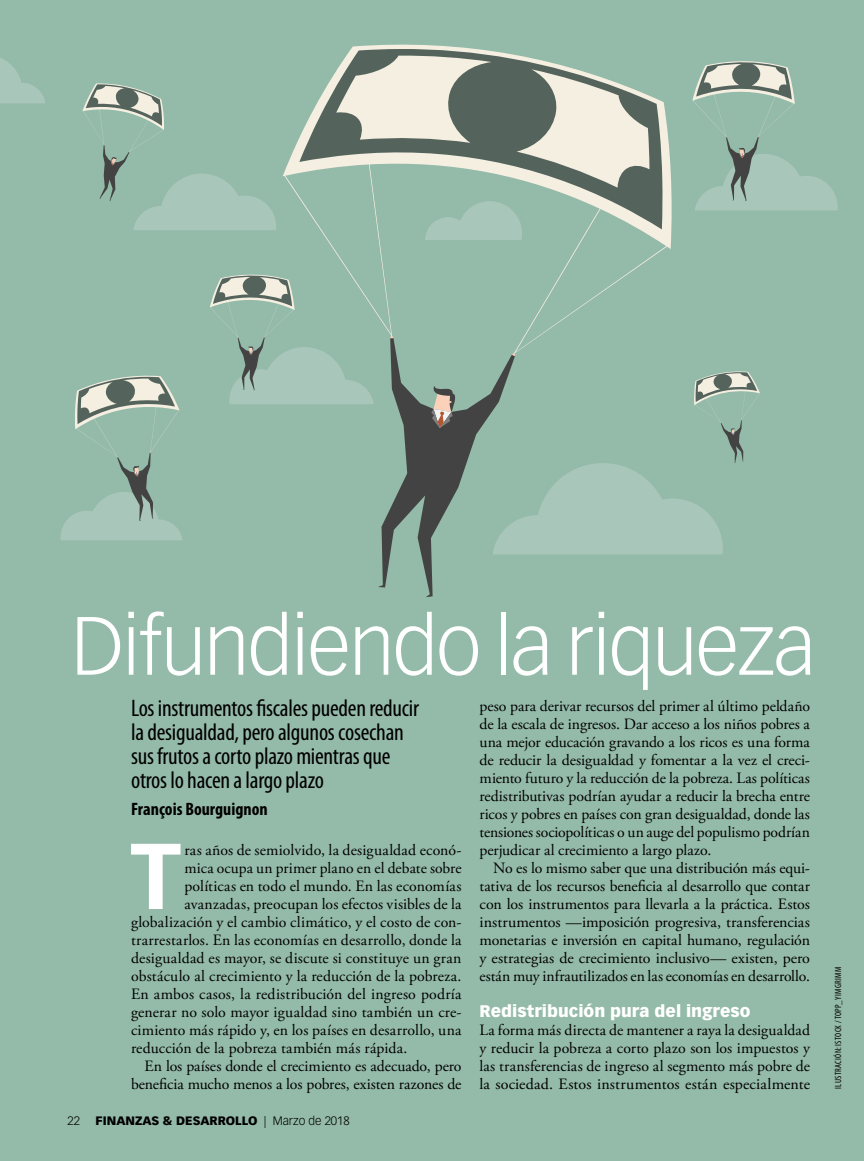
<style>
.page{position:relative;width:864px;height:1161px;background:#94baa9}
.page>*{position:absolute;margin:0;border:0;box-sizing:border-box;transform-origin:0 0}
.t1{font:700 91.65px "Vectora LT Std";color:#fff}
.t2{font:300 81px "Vectora LT Std";letter-spacing:-.02em;color:#fff}
.t3{font:condensed 24px/24px "Myriad Pro";letter-spacing:-.01em;color:#000}
.t4{font:700 condensed 18px "Myriad Pro";color:#000}
.t5{font:900 16.5px "Vectora LT Std";color:#fff}
.t6{font:15.75px/18px "Adobe Garamond Pro";letter-spacing:.005em;color:#000;text-align:justify}
.t7{font:900 12px "Vectora LT Std";color:#000}
.t8{font:300 12px "Vectora LT Std";color:#000}
.t9{font:condensed 9px "Myriad Pro";letter-spacing:.035em;color:#000}
.s1{font-weight:300}
</style>
<div class="page">
<svg style="left:283px;top:44px;width:389px;height:229px"></svg>
<svg style="left:299px;top:49px;width:364px;height:180px"></svg>
<svg style="left:692px;top:61px;width:146px;height:149px"></svg>
<svg style="left:61px;top:375px;width:121px;height:165px"></svg>
<svg style="left:210px;top:273px;width:550px;height:324px"></svg>
<svg style="left:82px;top:83px;width:194px;height:147px"></svg>
<svg style="left:0;top:58px;width:45px;height:45px"></svg>
<h2 class="t2" style="left:71px;top:599px;width:746px">Difundiendo la riqueza</h2>
<h3 class="t3" style="left:131px;top:696px;width:289px">Los instrumentos fiscales pueden reducir la desigualdad, pero algunos cosechan sus frutos a corto plazo mientras que otros lo hacen a largo plazo</h3>
<p class="t4" style="left:131px;top:799px;width:138px">François Bourguignon</p>
<h1 class="t1" style="left:130px;top:821px;width:52px">T</h1>
<p class="t6" style="left:184px;top:842px;width:279px">ras años de semiolvido, la desigualdad econó-</p>
<p class="t6" style="left:184px;top:860px;width:279px">mica ocupa un primer plano en el debate sobre</p>
<p class="t6" style="left:184px;top:878px;width:279px">políticas en todo el mundo. En las economías</p>
<p class="t6" style="left:184px;top:896px;width:279px">avanzadas, preocupan los efectos visibles de la</p>
<p class="t6" style="left:131px;top:914px;width:332px">globalización y el cambio climático, y el costo de con-</p>
<p class="t6" style="left:131px;top:932px;width:332px">trarrestarlos. En las economías en desarrollo, donde la</p>
<p class="t6" style="left:131px;top:950px;width:332px">desigualdad es mayor, se discute si constituye un gran</p>
<p class="t6" style="left:131px;top:968px;width:332px">obstáculo al crecimiento y la reducción de la pobreza.</p>
<p class="t6" style="left:131px;top:986px;width:332px">En ambos casos, la redistribución del ingreso podría</p>
<p class="t6" style="left:131px;top:1004px;width:332px">generar no solo mayor igualdad sino también un cre-</p>
<p class="t6" style="left:131px;top:1022px;width:332px">cimiento más rápido y, en los países en desarrollo, una</p>
<p class="t6" style="left:131px;top:1040px;width:278px">reducción de la pobreza también más rápida.</p>
<p class="t6" style="left:145px;top:1058px;width:319px">En los países donde el crecimiento es adecuado, pero</p>
<p class="t6" style="left:131px;top:1076px;width:332px">beneficia mucho menos a los pobres, existen razones de</p>
<p class="t8" style="left:68px;top:1114px;width:14px">22</p>
<p class="t7" style="left:96px;top:1113px;width:256px">FINANZAS &amp; DESARROLLO <span class="s1">| Marzo de 2018</span></p>
<p class="t6" style="left:480px;top:698px;width:332px">peso para derivar recursos del primer al último peldaño de la escala de ingresos. Dar acceso a los niños pobres a una mejor educación gravando a los ricos es una forma de reducir la desigualdad y fomentar a la vez el creci&shy;miento futuro y la reducción de la pobreza. Las políticas redistributivas podrían ayudar a reducir la brecha entre ricos y pobres en países con gran desigualdad, donde las tensiones sociopolíticas o un auge del populismo podrían perjudicar al crecimiento a largo plazo.</p>
<p class="t6" style="left:480px;top:860px;width:332px;text-indent:13px">No es lo mismo saber que una distribución más equi&shy;tativa de los recursos beneficia al desarrollo que contar con los instrumentos para llevarla a la práctica. Estos instrumentos —imposición progresiva, transferencias monetarias e inversión en capital humano, regulación y estrategias de crecimiento inclusivo— existen, pero están muy infrautilizados en las economías en desarrollo.</p>
<p class="t5" style="left:480px;top:1001px;width:272px">Redistribución pura del ingreso</p>
<p class="t6" style="left:480px;top:1022px;width:332px">La forma más directa de mantener a raya la desigualdad y reducir la pobreza a corto plazo son los impuestos y las transferencias de ingreso al segmento más pobre de la sociedad. Estos instrumentos están especialmente</p>
<p class="t9" style="left:833px;top:1089px;width:124px;rotate:-90deg">ILUSTRACIÓN: ISTOCK / TOPP_YIMGRIMM</p>
</div>
